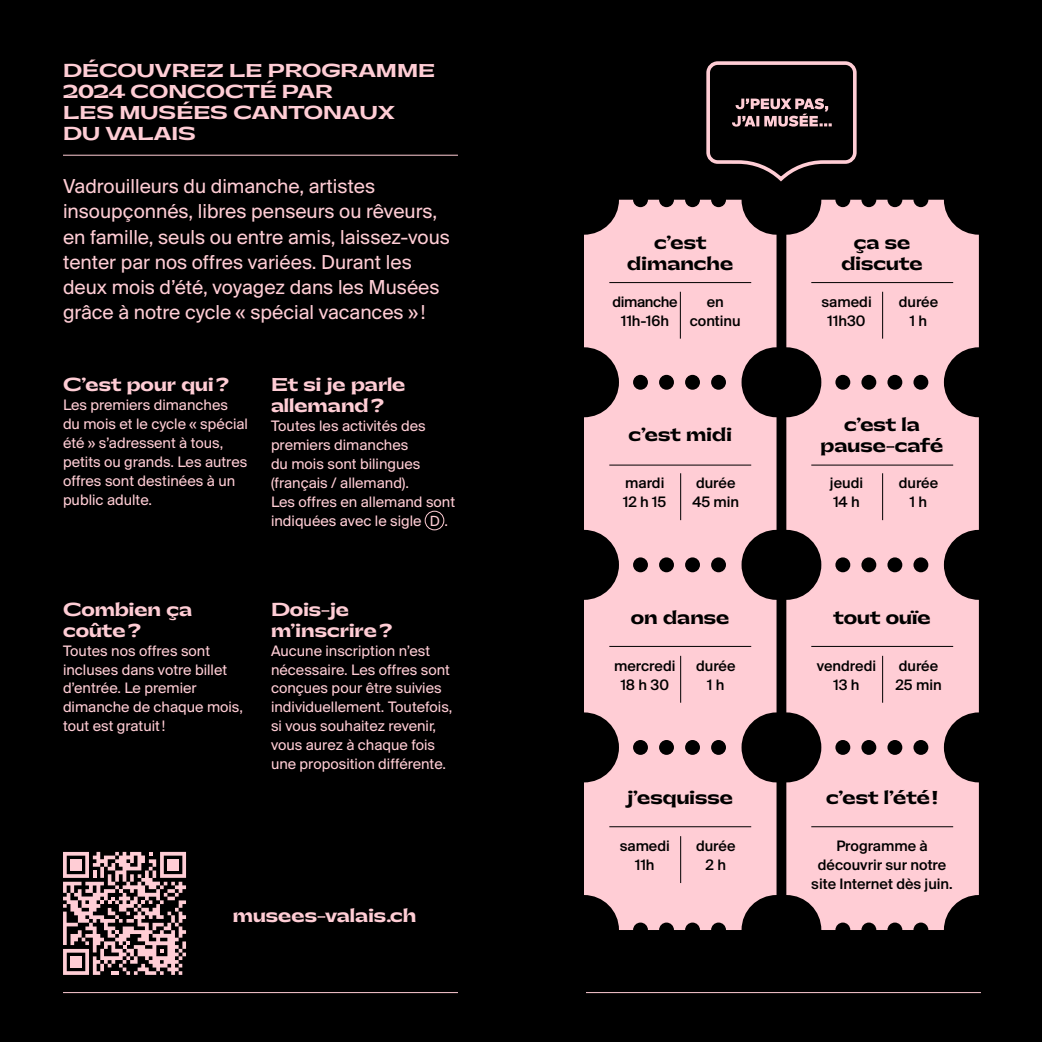
<style>
.page{position:relative;width:1042px;height:1042px;background:#000}
.page>*{position:absolute;margin:0;border:0;box-sizing:border-box;transform-origin:0 0}
.t1{font:21px/25.2px "Suisse BP Intl";color:#ffcdd5}
.t2{font:800 17.5px/21px "PP Gatwick";color:#ffcdd5}
.t3{font:800 17.5px/21px "PP Gatwick";color:#000;text-align:center}
.t4{font:15.75px/18.9px "Suisse BP Intl";color:#ffcdd5}
.t5{font:500 15.75px/18.9px "Suisse BP Intl";color:#000;text-align:center}
.t6{font:500 15.75px/18.9px "Suisse BP Intl";letter-spacing:-.025em;color:#000;text-align:center}
.t7{font:14px "Suisse Intl";color:#ffcdd5}
</style>
<div class="page">
<svg style="left:63px;top:852px;width:123px;height:123px"></svg>
<hr style="left:63px;top:992px;width:395px;height:1px;background:#ffcdd5">
<hr style="left:586px;top:992px;width:395px;height:1px;background:#ffcdd5">
<svg style="left:584px;top:200px;width:192px;height:730px;fill:#ffcdd5"></svg>
<svg style="left:786px;top:200px;width:193px;height:730px;fill:#ffcdd5"></svg>
<hr style="left:882px;top:292px;width:1px;height:47px;background:#000">
<hr style="left:680px;top:473px;width:1px;height:47px;background:#000">
<hr style="left:882px;top:473px;width:1px;height:47px;background:#000">
<hr style="left:680px;top:656px;width:1px;height:47px;background:#000">
<hr style="left:882px;top:656px;width:1px;height:47px;background:#000">
<hr style="left:680px;top:836px;width:1px;height:47px;background:#000">
<hr style="left:609px;top:282px;width:142px;height:1px;background:#000">
<hr style="left:609px;top:465px;width:142px;height:1px;background:#000">
<hr style="left:609px;top:646px;width:142px;height:1px;background:#000">
<hr style="left:609px;top:826px;width:142px;height:1px;background:#000">
<hr style="left:811px;top:282px;width:142px;height:1px;background:#000">
<hr style="left:811px;top:465px;width:142px;height:1px;background:#000">
<hr style="left:811px;top:646px;width:142px;height:1px;background:#000">
<hr style="left:811px;top:826px;width:142px;height:1px;background:#000">
<hr style="left:680px;top:292px;width:1px;height:47px;background:#000">
<hr style="left:63px;top:155px;width:395px;height:1px;background:#ffcdd5">
<div style="left:425px;top:511px;width:19px;height:19px;border:1px solid #ffcdd5;border-radius:50%"></div>
<svg style="left:706px;top:61px;width:151px;height:121px"></svg>
<p class="t2" style="left:63px;top:60px;width:374px">DÉCOUVREZ LE PROGRAMME<br>2024 CONCOCTÉ PAR<br>LES MUSÉES CANTONAUX<br>DU VALAIS</p>
<p class="t1" style="left:63px;top:173px;width:388px">Vadrouilleurs du dimanche, artistes insoupçonnés, libres penseurs ou rêveurs, en famille, seuls ou entre amis, laissez-vous tenter par nos offres variées. Durant les deux mois d’été, voyagez dans les Musées grâce à notre cycle « spécial vacances » !</p>
<p class="t2" style="left:63px;top:375px;width:168px">C’est pour qui?</p>
<p class="t4" style="left:63px;top:395px;width:187px">Les premiers dimanches du mois et le cycle « spécial été » s’adressent à tous, petits ou grands. Les autres offres sont destinées à un public adulte.</p>
<p class="t2" style="left:271px;top:375px;width:136px">Et si je parle allemand?</p>
<p class="t4" style="left:271px;top:416px;width:186px">Toutes les activités des premiers dimanches<br>du mois sont bilingues (français / allemand).<br>Les offres en allemand sont indiquées avec le sigle</p>
<p class="t7" style="left:430px;top:512px;width:12px">D</p>
<p class="t4" style="left:444px;top:511px;width:5px">.</p>
<p class="t2" style="left:63px;top:599px;width:131px">Combien ça coûte?</p>
<p class="t4" style="left:63px;top:641px;width:181px">Toutes nos offres sont incluses dans votre billet d’entrée. Le premier dimanche de chaque mois, tout est gratuit!</p>
<p class="t2" style="left:271px;top:599px;width:123px">Dois-je m’inscrire?</p>
<p class="t4" style="left:271px;top:641px;width:183px">Aucune inscription n’est nécessaire. Les offres sont conçues pour être suivies individuellement. Toutefois, si vous souhaitez revenir, vous aurez à chaque fois une proposition différente.</p>
<p class="t2" style="left:233px;top:905px;width:185px">musees-valais.ch</p>
<p class="t3" style="left:627px;top:233px;width:107px">c’est dimanche</p>
<p class="t3" style="left:841px;top:233px;width:83px">ça se discute</p>
<p class="t5" style="left:821px;top:292px;width:52px">samedi<br>11h30</p>
<p class="t5" style="left:899px;top:292px;width:41px">durée<br>1 h</p>
<p class="t6" style="left:612px;top:292px;width:66px">dimanche<br>11h-16h</p>
<p class="t5" style="left:690px;top:292px;width:53px">en continu</p>
<p class="t3" style="left:629px;top:425px;width:105px">c’est midi</p>
<p class="t3" style="left:820px;top:414px;width:124px">c’est la pause-café</p>
<p class="t5" style="left:623px;top:473px;width:45px;text-align:left">mardi<br>12 h 15</p>
<p class="t5" style="left:830px;top:473px;width:35px;text-align:left">jeudi<br>14 h</p>
<p class="t5" style="left:692px;top:473px;width:48px;text-align:left">durée<br>45 min</p>
<p class="t5" style="left:899px;top:473px;width:41px">durée<br>1 h</p>
<p class="t3" style="left:631px;top:607px;width:100px">on danse</p>
<p class="t3" style="left:833px;top:607px;width:99px">tout ouïe</p>
<p class="t5" style="left:614px;top:656px;width:63px">mercredi<br>18 h 30</p>
<p class="t5" style="left:817px;top:656px;width:61px">vendredi<br>13 h</p>
<p class="t5" style="left:696px;top:656px;width:41px">durée<br>1 h</p>
<p class="t5" style="left:895px;top:656px;width:48px;text-align:left">durée<br>25 min</p>
<p class="t3" style="left:627px;top:788px;width:107px">j’esquisse</p>
<p class="t3" style="left:826px;top:788px;width:113px">c’est l’été!</p>
<p class="t5" style="left:620px;top:836px;width:52px">samedi<br>11h</p>
<p class="t5" style="left:696px;top:836px;width:41px">durée<br>2 h</p>
<p class="t5" style="left:811px;top:836px;width:143px">Programme à découvrir sur notre site Internet dès juin.</p>
</div>
